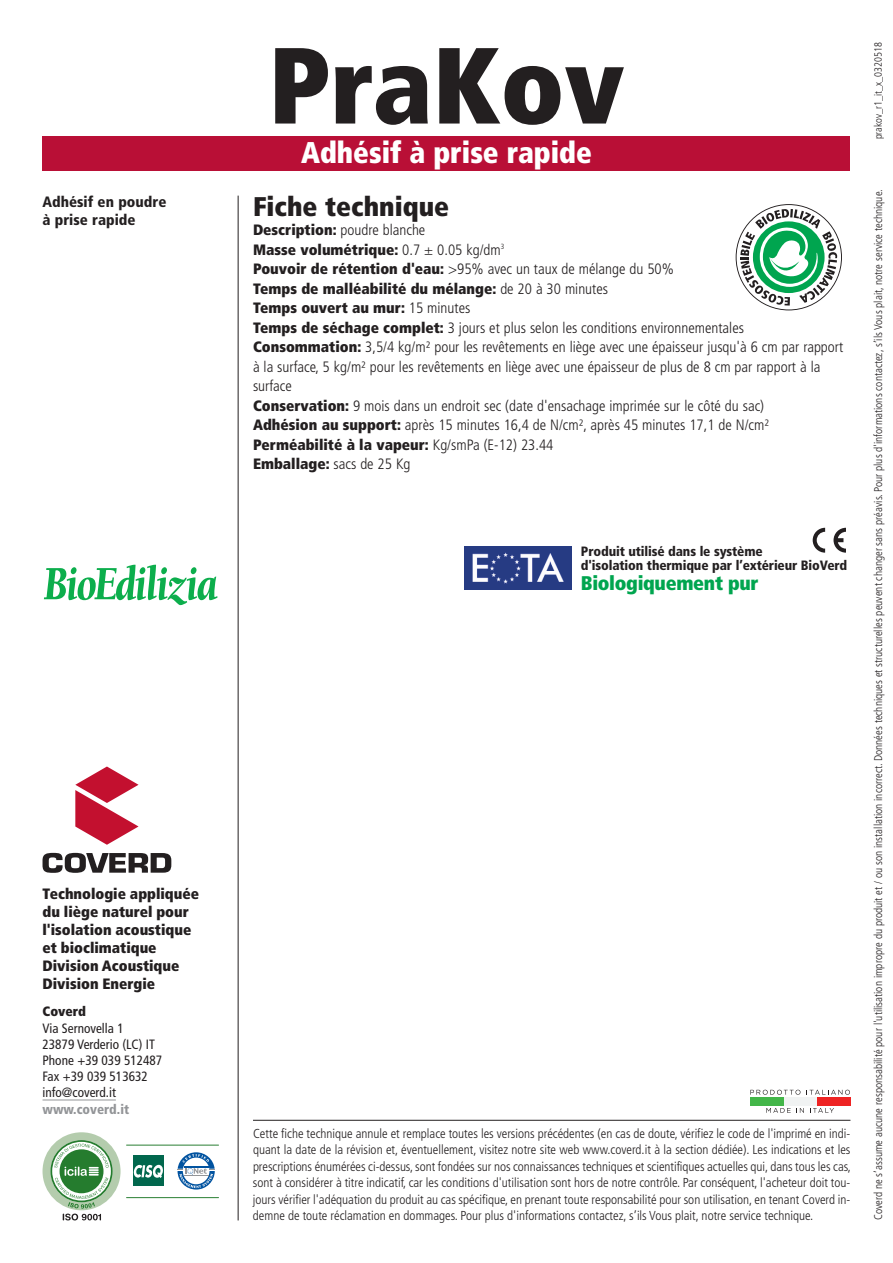
<style>
.page{position:relative;width:893px;height:1263px;background:#fff}
.page>*{position:absolute;margin:0;border:0;box-sizing:border-box;transform-origin:0 0}
.t1{font:900 condensed 108px "Frutiger";color:#231f20}
.t2{font:900 condensed 30px "Frutiger";color:#fff;scale:.95 1}
.t3{font:900 condensed 27px "Frutiger";color:#231f20}
.t4{font:900 condensed 19.8px "Frutiger";letter-spacing:-.015em;color:#00a54f}
.t5{font:300 condensed 15px/19.5px "Frutiger";color:#231f20}
.t6{font:900 condensed 15px/18px "Frutiger";color:#231f20}
.t7{font:900 condensed 15px/18px "Frutiger";color:#231f20}
.t8{font:condensed 13.5px/16.2px "Frutiger";color:#231f20}
.t9{font:900 condensed 13.5px/14.4px "Frutiger";letter-spacing:-.01em;color:#231f20}
.t10{font:900 condensed 13.5px "Frutiger";color:#939598}
.t11{font:900 condensed 13.5px "Frutiger";color:#231f20}
.t12{font:300 condensed 12.9px/16.5px "Frutiger";color:#231f20;text-align:justify}
.t13{font:300 condensed 11.25px "Frutiger";color:#231f20}
.t14{font:300 condensed 10.5px "Frutiger";color:#231f20}
.s1{font-weight:900}
</style>
<div class="page">
<div style="left:43px;top:136px;width:807px;height:34px;background:#b90f36"></div>
<hr style="left:253px;top:1120px;width:597px;height:1px;background:#231f20">
<hr style="left:238px;top:196px;width:1px;height:1024px;background:#231f20">
<svg style="left:740px;top:209px;width:97px;height:97px"></svg>
<svg style="left:44px;top:564px;width:174px;height:42px"></svg>
<svg style="left:75px;top:766px;width:64px;height:79px"></svg>
<svg style="left:43px;top:853px;width:128px;height:20px"></svg>
<div style="left:133px;top:1155px;width:31px;height:31px;background:#01674d"></div>
<hr style="left:126px;top:1144px;width:93px;height:1px;background:#257c2e">
<hr style="left:126px;top:1197px;width:93px;height:1px;background:#257c2e">
<svg style="left:134px;top:1165px;width:29px;height:13px"></svg>
<svg style="left:178px;top:1152px;width:37px;height:37px"></svg>
<svg style="left:43px;top:1132px;width:78px;height:88px"></svg>
<hr style="left:43px;top:1099px;width:73px;height:1px;background:#939598">
<img style="left:464px;top:547px;width:107px;height:43px">
<svg style="left:813px;top:528px;width:12px;height:25px"></svg>
<svg style="left:833px;top:528px;width:13px;height:25px"></svg>
<div style="left:750px;top:1090px;width:100px;height:23px;background:linear-gradient(to right,#fefefe,#fcfcfc)"></div>
<div style="left:817px;top:1097px;width:33px;height:8px;background:#ee2323"></div>
<div style="left:783px;top:1097px;width:34px;height:8px;background:#f1f3f3"></div>
<div style="left:750px;top:1097px;width:33px;height:8px;background:#43b649"></div>
<svg style="left:750px;top:1090px;width:50px;height:5px"></svg>
<svg style="left:807px;top:1090px;width:43px;height:5px"></svg>
<svg style="left:766px;top:1108px;width:38px;height:5px"></svg>
<svg style="left:810px;top:1108px;width:24px;height:5px"></svg>
<h1 class="t1" style="left:268px;top:43px;width:358px">PraKov</h1>
<h2 class="t2" style="left:301px;top:140px;width:308px">Adhésif à prise rapide</h2>
<p class="t7" style="left:43px;top:194px;width:125px">Adhésif en poudre à prise rapide</p>
<h3 class="t3" style="left:253px;top:196px;width:198px">Fiche technique</h3>
<p class="t5" style="left:253px;top:222px;width:592px"><span class="s1">Description:</span> poudre blanche<br><span class="s1">Masse volumétrique:</span> 0.7 ± 0.05 kg/dm<sup>3<br></sup><span class="s1">Pouvoir de rétention d'eau:</span> &gt;95% avec un taux de mélange du 50%<br><span class="s1">Temps de malléabilité du mélange:</span> de 20 à 30 minutes<br><span class="s1">Temps ouvert au mur:</span> 15 minutes<br><span class="s1">Temps de séchage complet:</span> 3 jours et plus selon les conditions environnementales <span class="s1">Consommation:</span> 3,5/4 kg/m² pour les revêtements en liège avec une épaisseur jusqu'à 6 cm par rapport à la surface, 5 kg/m² pour les revêtements en liège avec une épaisseur de plus de 8 cm par rapport à la surface<br><span class="s1">Conservation:</span> 9 mois dans un endroit sec (date d'ensachage imprimée sur le côté du sac)<br><span class="s1">Adhésion au support:</span> après 15 minutes 16,4 de N/cm², après 45 minutes 17,1 de N/cm²<br><span class="s1">Perméabilité à la vapeur:</span> Kg/smPa (E-12) 23.44<br><span class="s1">Emballage:</span> sacs de 25 Kg</p>
<p class="t9" style="left:581px;top:545px;width:268px">Produit utilisé dans le système<br>d'isolation thermique par l’extérieur BioVerd</p>
<h3 class="t4" style="left:581px;top:575px;width:179px">Biologiquement pur</h3>
<p class="t6" style="left:43px;top:886px;width:158px">Technologie appliquée du liège naturel pour l'isolation acoustique et bioclimatique<br>Division Acoustique<br>Division Energie</p>
<p class="t11" style="left:43px;top:1006px;width:45px">Coverd</p>
<p class="t8" style="left:43px;top:1021px;width:121px">Via Sernovella 1<br>23879 Verderio (LC) IT<br>Phone +39 039 512487<br>Fax +39 039 513632 info@coverd.it</p>
<p class="t10" style="left:43px;top:1103px;width:88px">www.coverd.it</p>
<p class="t12" style="left:253px;top:1126px;width:599px">Cette fiche technique annule et remplace toutes les versions précédentes (en cas de doute, vérifiez le code de l'imprimé en indi&shy;quant la date de la révision et, éventuellement, visitez notre site web www.coverd.it à la section dédiée). Les indications et les prescriptions énumérées ci-dessus, sont fondées sur nos connaissances techniques et scientifiques actuelles qui, dans tous les cas, sont à considérer à titre indicatif, car les conditions d'utilisation sont hors de notre contrôle. Par conséquent, l'acheteur doit tou&shy;jours vérifier l'adéquation du produit au cas spécifique, en prenant toute responsabilité pour son utilisation, en tenant Coverd in&shy;demne de toute réclamation en dommages. Pour plus d'informations contactez, s’ils Vous plait, notre service technique.</p>
<p class="t14" style="left:874px;top:139px;width:98px;rotate:-90deg">prakov_r1_it_x_0320518</p>
<p class="t13" style="left:874px;top:1220px;width:1032px;rotate:-90deg">Coverd ne s’assume aucune responsabilité pour l'utilisation impropre du produit et / ou son installation incorrect. Données techniques et structurelles peuvent changer sans préavis. Pour plus d'informations contactez, s’ils Vous plait, notre service technique.</p>
</div>
